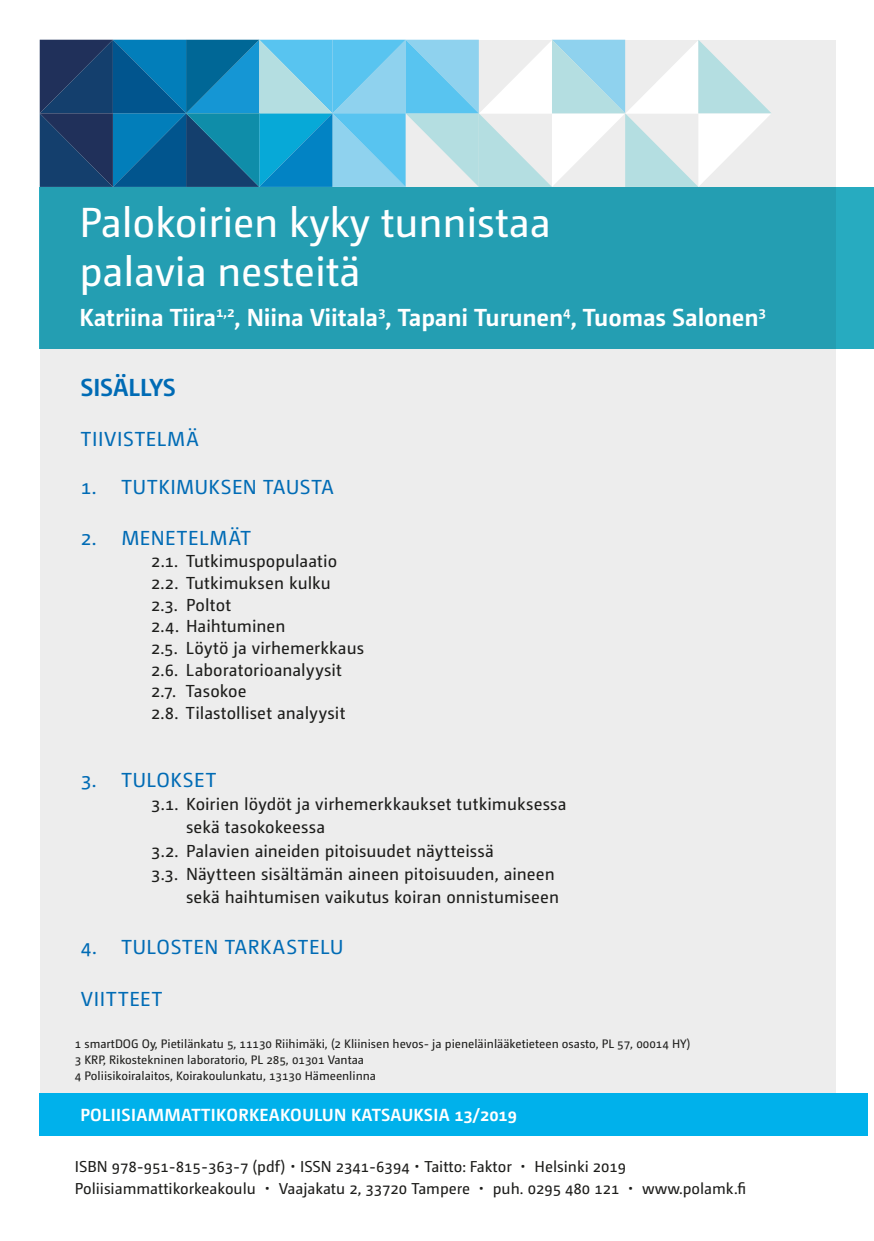
<style>
.page{position:relative;width:874px;height:1241px;background:#fff}
.page>*{position:absolute;margin:0;border:0;box-sizing:border-box;transform-origin:0 0}
.t1{font:42px/49.2px "Camingo Dos";letter-spacing:-.005em;color:#fff}
.t2{font:700 24.5px "Camingo Dos";letter-spacing:-.005em;color:#fff}
.t3{font:700 24.5px "Camingo Dos";color:#006bb5}
.t4{font:20.3px "Camingo Dos";letter-spacing:.035em;color:#006bb5}
.t5{font:700 17.5px "Camingo Dos";letter-spacing:.02em;color:#fff}
.t6{font:17.32px/21.7px "Camingo Dos";letter-spacing:.005em;color:#1d1d1b}
.t7{font:15.75px "Camingo Dos";color:#1d1d1b}
.t8{font:12.25px/15.8px "Camingo Dos";color:#1d1d1b}
</style>
<div class="page">
<div style="left:40px;top:40px;width:795px;height:1095px;background:#ededed"></div>
<div style="left:40px;top:187px;width:833px;height:162px;background:#249eb2"></div>
<svg style="left:40px;top:40px;width:731px;height:147px"></svg>
<div style="left:40px;top:1093px;width:827px;height:42px;background:#00b1eb"></div>
<h1 class="t1" style="left:80px;top:198px;width:472px">Palokoirien kyky tunnistaa palavia nesteitä</h1>
<h2 class="t2" style="left:80px;top:302px;width:687px">Katriina Tiira<sup>1,2</sup>, Niina Viitala<sup>3</sup>, Tapani Turunen<sup>4</sup>, Tuomas Salonen<sup>3</sup></h2>
<h2 class="t3" style="left:80px;top:373px;width:97px">SISÄLLYS</h2>
<p class="t4" style="left:81px;top:427px;width:119px">TIIVISTELMÄ</p>
<p class="t4" style="left:81px;top:474px;width:254px">1. TUTKIMUKSEN TAUSTA</p>
<p class="t4" style="left:81px;top:526px;width:172px">2. MENETELMÄT</p>
<p class="t6" style="left:151px;top:550px;width:214px">2.1. Tutkimuspopulaatio<br>2.2. Tutkimuksen kulku<br>2.3. Poltot<br>2.4. Haihtuminen<br>2.5. Löytö ja virhemerkkaus<br>2.6. Laboratorioanalyysit<br>2.7. Tasokoe<br>2.8. Tilastolliset analyysit</p>
<p class="t4" style="left:81px;top:768px;width:137px">3. TULOKSET</p>
<p class="t6" style="left:151px;top:793px;width:416px">3.1. Koirien löydöt ja virhemerkkaukset tutkimuksessa</p>
<p class="t6" style="left:186px;top:816px;width:140px">sekä tasokokeessa</p>
<p class="t6" style="left:151px;top:839px;width:344px">3.2. Palavien aineiden pitoisuudet näytteissä</p>
<p class="t6" style="left:151px;top:862px;width:405px">3.3. Näytteen sisältämän aineen pitoisuuden, aineen</p>
<p class="t6" style="left:186px;top:885px;width:374px">sekä haihtumisen vaikutus koiran onnistumiseen</p>
<p class="t4" style="left:81px;top:935px;width:264px">4. TULOSTEN TARKASTELU</p>
<p class="t4" style="left:81px;top:986px;width:83px">VIITTEET</p>
<p class="t8" style="left:75px;top:1035px;width:616px">1 smartDOG Oy, Pietilänkatu 5, 11130 Riihimäki, (2 Kliinisen hevos- ja pieneläinlääketieteen osasto, PL 57, 00014 HY)<br>3 KRP, Rikostekninen laboratorio, PL 285, 01301 Vantaa<br>4 Poliisikoiralaitos, Koirakoulunkatu, 13130 Hämeenlinna</p>
<p class="t5" style="left:80px;top:1104px;width:438px">POLIISIAMMATTIKORKEAKOULUN KATSAUKSIA 13/2019</p>
<p class="t7" style="left:75px;top:1156px;width:552px">ISBN 978-951-815-363-7 (pdf) • ISSN 2341-6394 • Taitto: Faktor • Helsinki 2019</p>
<p class="t7" style="left:75px;top:1178px;width:672px">Poliisiammattikorkeakoulu • Vaajakatu 2, 33720 Tampere • puh. 0295 480 121 • www.polamk.fi</p>
</div>
